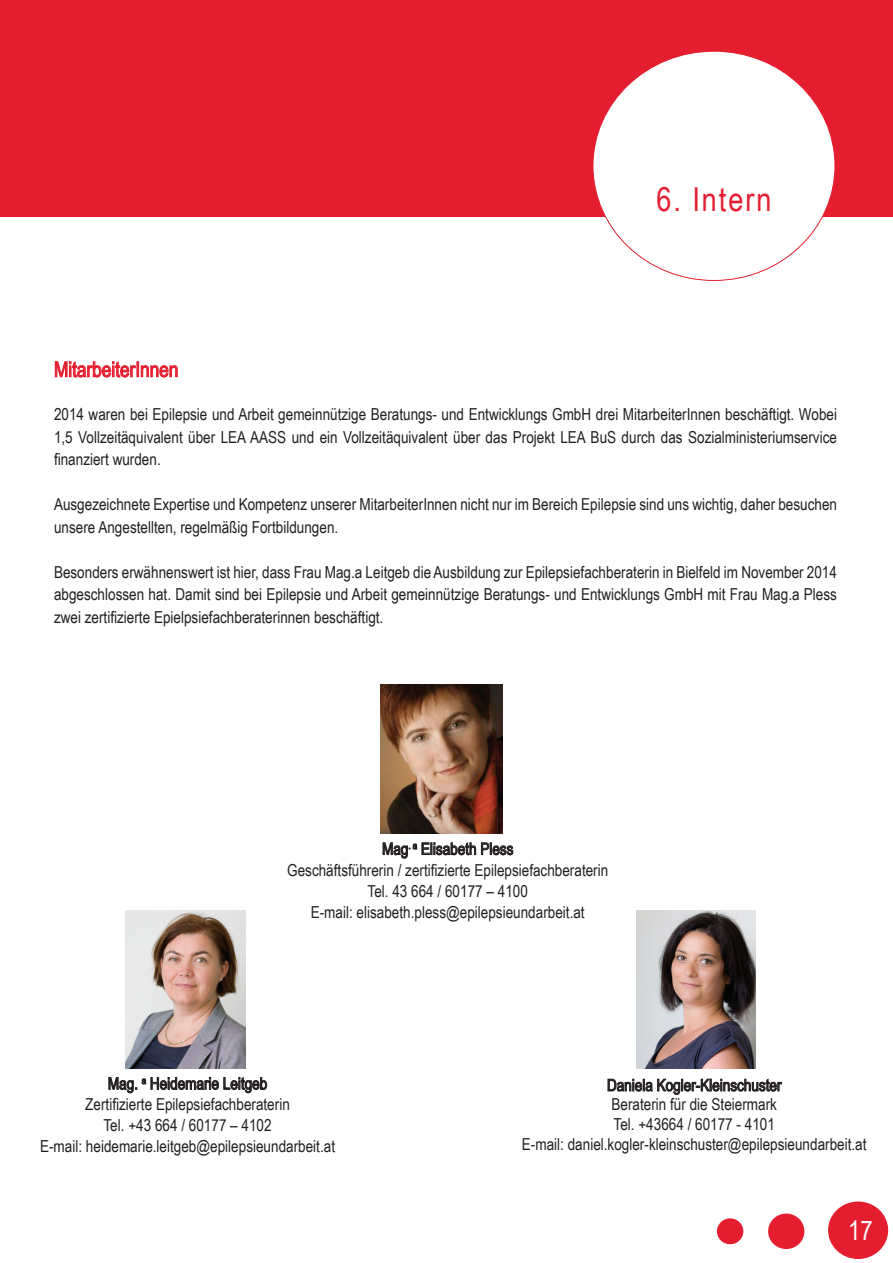
<style>
.page{position:relative;width:893px;height:1263px;background:#fff}
.page>*{position:absolute;margin:0;border:0;box-sizing:border-box;transform-origin:0 0}
.t1{font:33px "Arial Narrow";letter-spacing:.06em;color:#e41e2f}
.t2{font:27px "Arial Narrow";color:#fff}
.t3{font:21px "Arial Narrow";color:#e41e2f}
.t4{font:16.5px/21px "Arial Narrow";color:#231f20;text-align:center}
</style>
<div class="page">
<div style="left:768px;top:1213px;width:36px;height:36px;background:#e41e2f;border-radius:50%"></div>
<div style="left:828px;top:1201px;width:60px;height:58px;background:#e41e2f;border-radius:50%"></div>
<div style="left:717px;top:1218px;width:26px;height:26px;background:#e41e2f;border-radius:50%"></div>
<div style="left:0;top:0;width:893px;height:216px;background:#e41e2f"></div>
<div style="left:593px;top:51px;width:242px;height:229px;background:#fff;border-radius:50%"></div>
<svg style="left:55px;top:362px;width:122px;height:15px"></svg>
<img style="left:381px;top:685px;width:121px;height:148px">
<img style="left:636px;top:911px;width:119px;height:157px">
<svg style="left:608px;top:1079px;width:174px;height:16px"></svg>
<img style="left:126px;top:911px;width:119px;height:157px">
<svg style="left:383px;top:842px;width:130px;height:16px"></svg>
<svg style="left:109px;top:1077px;width:158px;height:16px"></svg>
<h1 class="t1" style="left:656px;top:175px;width:117px">6. Intern</h1>
<p class="t3" style="left:54px;top:354px;width:126px">MitarbeiterInnen</p>
<p class="t4" style="left:54px;top:403px;width:785px;line-height:22.5px;text-align:justify">2014 waren bei Epilepsie und Arbeit gemeinnützige Beratungs- und Entwicklungs GmbH drei MitarbeiterInnen beschäftigt. Wobei 1,5 Vollzeitäquivalent über LEA AASS und ein Vollzeitäquivalent über das Projekt LEA BuS durch das Sozialministeriumservice finanziert wurden.</p>
<p class="t4" style="left:54px;top:493px;width:784px;line-height:22.5px;text-align:left">Ausgezeichnete Expertise und Kompetenz unserer MitarbeiterInnen nicht nur im Bereich Epilepsie sind uns wichtig, daher besuchen unsere Angestellten, regelmäßig Fortbildungen.</p>
<p class="t4" style="left:54px;top:560px;width:784px;line-height:22.5px;text-align:justify">Besonders erwähnenswert ist hier, dass Frau Mag.a Leitgeb die Ausbildung zur Epilepsiefachberaterin in Bielfeld im November 2014 abgeschlossen hat. Damit sind bei Epilepsie und Arbeit gemeinnützige Beratungs- und Entwicklungs GmbH mit Frau Mag.a Pless zwei zertifizierte Epielpsiefachberaterinnen beschäftigt.</p>
<p class="t4" style="left:287px;top:838px;width:323px">Mag<sup>.</sup> <sup>a</sup> Elisabeth Pless<br>Geschäftsführerin / zertifizierte Epilepsiefachberaterin Tel. 43 664 / 60177 – 4100<br>E-mail: elisabeth.pless@epilepsieundarbeit.at</p>
<p class="t4" style="left:40px;top:1072px;width:296px">Mag. <sup>a</sup> Heidemarie Leitgeb<br>Zertifizierte Epilepsiefachberaterin<br>Tel. +43 664 / 60177 – 4102<br>E-mail: heidemarie.leitgeb@epilepsieundarbeit.at</p>
<p class="t4" style="left:522px;top:1075px;width:346px;line-height:19.5px">Daniela Kogler-Kleinschuster<br>Beraterin für die Steiermark<br>Tel. +43664 / 60177 - 4101<br>E-mail: daniel.kogler-kleinschuster@epilepsieundarbeit.at</p>
<h2 class="t2" style="left:848px;top:1211px;width:26px">17</h2>
</div>
